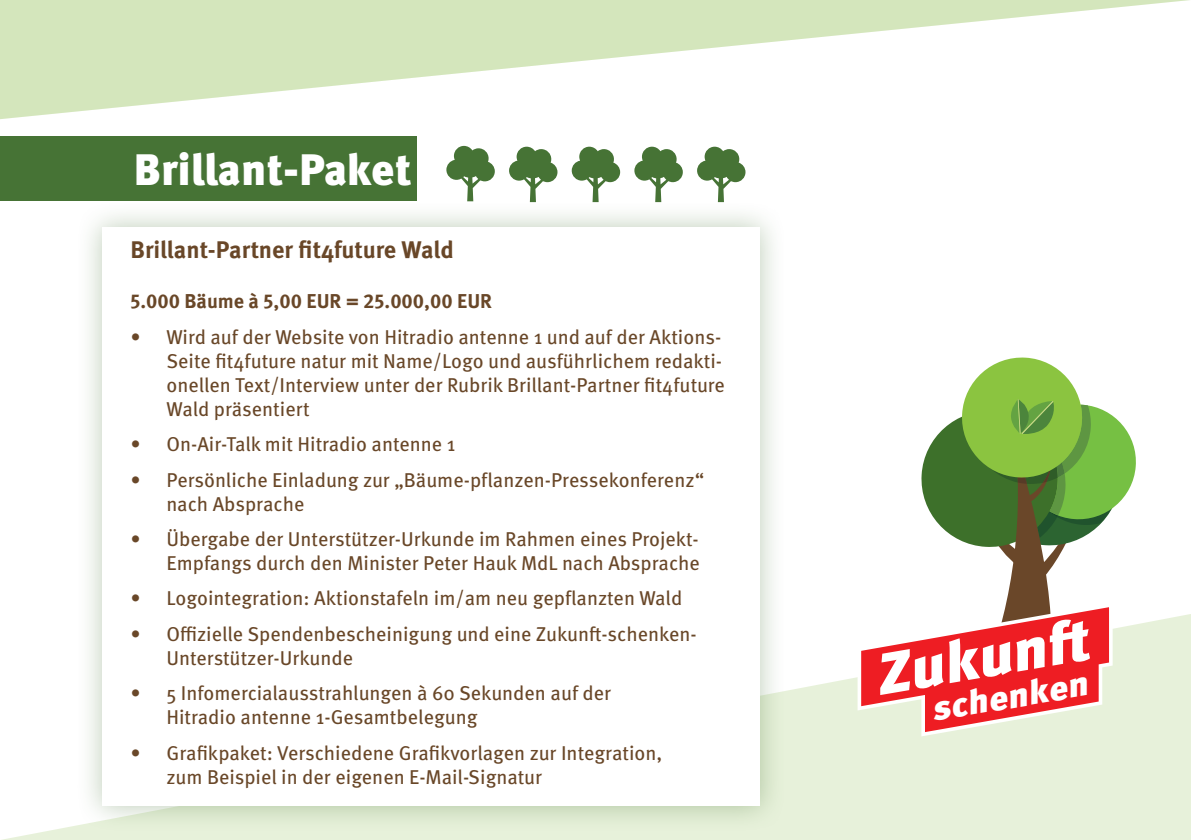
<style>
.page{position:relative;width:1191px;height:840px;background:#fff}
.page>*{position:absolute;margin:0;border:0;box-sizing:border-box;transform-origin:0 0}
.t1{font:900 44px "Meta Pro";letter-spacing:-.005em;color:#fff}
.t2{font:italic 900 34.2px "Meta Pro";color:#fff;scale:1.06 1}
.t3{font:700 24px "Meta Pro";letter-spacing:-.005em;color:#694728}
.t4{font:20px/24px "Meta Pro";color:#694728}
.t5{font:700 20px "Meta Pro";color:#694728}
</style>
<div class="page">
<svg style="left:7px;top:614px;width:1184px;height:225px;fill:#e7f1da"></svg>
<svg style="left:857px;top:357px;width:281px;height:379px"></svg>
<hr style="left:1017px;top:399px;width:3px;height:34px;background:#c9d68e">
<svg style="left:0;top:0;width:1190px;height:119px;fill:#d4e6bc"></svg>
<div style="left:76px;top:200px;width:710px;height:631px;background:#467335;opacity:.36"></div>
<div style="left:102px;top:227px;width:658px;height:578px;background:#fff"></div>
<svg style="left:446px;top:146px;width:49px;height:55px"></svg>
<svg style="left:509px;top:147px;width:48px;height:55px"></svg>
<svg style="left:572px;top:147px;width:48px;height:55px"></svg>
<div style="left:0;top:136px;width:417px;height:65px;background:#467335"></div>
<svg style="left:697px;top:147px;width:48px;height:55px"></svg>
<svg style="left:634px;top:147px;width:49px;height:55px"></svg>
<h1 class="t1" style="left:134px;top:135px;width:279px">Brillant-Paket</h1>
<p class="t3" style="left:130px;top:231px;width:325px">Brillant-Partner fit4future Wald</p>
<p class="t5" style="left:130px;top:285px;width:363px">5.000 Bäume à 5,00 EUR = 25.000,00 EUR</p>
<p class="t4" style="left:166px;top:323px;width:560px;text-indent:-36px">• Wird auf der Website von Hitradio antenne 1 und auf der Aktions-Seite fit4future natur mit Name/Logo und ausführlichem redakti&shy;onellen Text/Interview unter der Rubrik Brillant-Partner fit4future Wald präsentiert</p>
<p class="t4" style="left:130px;top:430px;width:326px">• On-Air-Talk mit Hitradio antenne 1</p>
<p class="t4" style="left:166px;top:466px;width:539px;text-indent:-36px">• Persönliche Einladung zur „Bäume-pflanzen-Pressekonferenz“ nach Absprache</p>
<p class="t4" style="left:130px;top:525px;width:571px;text-align:right">• Übergabe der Unterstützer-Urkunde im Rahmen eines Projekt-<br>Empfangs durch den Minister Peter Hauk MdL nach Absprache</p>
<p class="t4" style="left:130px;top:584px;width:553px">• Logointegration: Aktionstafeln im/am neu gepflanzten Wald</p>
<p class="t4" style="left:166px;top:620px;width:532px;text-indent:-36px">• Offizielle Spendenbescheinigung und eine Zukunft-schenken-<br>Unterstützer-Urkunde</p>
<p class="t4" style="left:166px;top:679px;width:446px;text-indent:-36px">• 5 Infomercialausstrahlungen à 60 Sekunden auf der<br>Hitradio antenne 1-Gesamtbelegung</p>
<p class="t4" style="left:166px;top:738px;width:497px;text-indent:-36px">• Grafikpaket: Verschiedene Grafikvorlagen zur Integration, zum Beispiel in der eigenen E-Mail-Signatur</p>
<h2 class="t2" style="left:926px;top:682px;width:151px;rotate:-10deg">schenken</h2>
</div>
